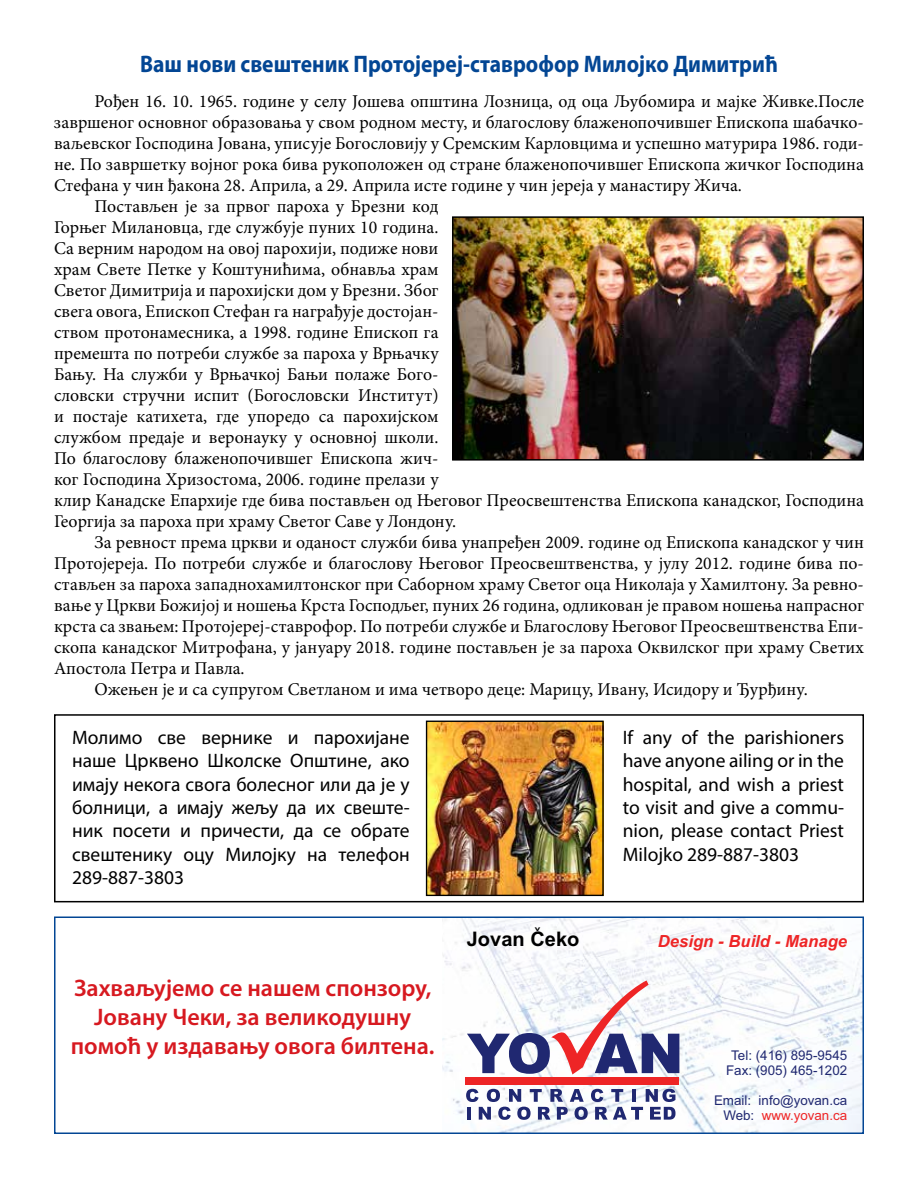
<style>
.page{position:relative;width:918px;height:1188px;background:#fff}
.page>*{position:absolute;margin:0;border:0;box-sizing:border-box;transform-origin:0 0}
.t1{font:600 24px/28.8px "Myriad Pro";color:#d71920;text-align:center}
.t2{font:700 24px "Myriad Pro";color:#034694;scale:.9 1}
.t3{font:700 20.1px "Arial";color:#000}
.t4{font:19.5px/23.4px "Myriad Pro";color:#000;text-align:justify}
.t5{font:18px "Minion Pro";color:#000}
.t6{font:italic 700 16.65px "Arial";color:#ee2526}
.t7{font:13.35px/15px "Arial";color:#202871;text-align:center}
.t8{font:700 7.05px "Arial";color:#000;scale:1.42 1}
.s1{color:#ee2526}
</style>
<div class="page">
<div style="left:54px;top:714px;width:810px;height:188px;border:2px solid #000"></div>
<img style="left:428px;top:723px;width:174px;height:171px">
<div style="left:426px;top:721px;width:178px;height:175px;border:1px solid #000"></div>
<img style="left:443px;top:919px;width:418px;height:212px">
<div style="left:466px;top:1078px;width:213px;height:7px;background:#ee2526"></div>
<svg style="left:466px;top:1089px;width:210px;height:31px"></svg>
<svg style="left:467px;top:980px;width:212px;height:94px"></svg>
<div style="left:54px;top:916px;width:810px;height:218px;border:2px solid #034694"></div>
<img style="left:455px;top:219px;width:406px;height:239px">
<div style="left:452px;top:216px;width:412px;height:245px;border:2px solid #000"></div>
<h1 class="t2" style="left:140px;top:48px;width:710px">Ваш нови свештеник Протојереј-ставрофор Милојко Димитрић</h1>
<p class="t5" style="left:94px;top:89px;width:771px">Рођен 16. 10. 1965. године у селу Јошева општина Лозница, од оца Љубомира и мајке Живке.После</p>
<p class="t5" style="left:54px;top:110px;width:812px">завршеног основног образовања у свом родном месту, и благослову блаженопочившег Епископа шабачко-</p>
<p class="t5" style="left:54px;top:131px;width:812px">ваљевског Господина Јована, уписује Богословију у Сремским Карловцима и успешно матурира 1986. годи-</p>
<p class="t5" style="left:54px;top:152px;width:811px">не. По завршетку војног рока бива рукоположен од стране блаженопочившег Епископа жичког Господина</p>
<p class="t5" style="left:54px;top:173px;width:690px">Стефана у чин ђакона 28. Априла, а 29. Априла исте године у чин јереја у манастиру Жичa.</p>
<p class="t5" style="left:95px;top:194px;width:346px">Постављен је за првог пароха у Брезни код</p>
<p class="t5" style="left:54px;top:215px;width:386px">Горњег Милановца, где службује пуних 10 година.</p>
<p class="t5" style="left:54px;top:236px;width:386px">Са верним народом на овој парохији, подиже нови</p>
<p class="t5" style="left:54px;top:257px;width:386px">храм Свете Петке у Коштунићима, обнавља храм</p>
<p class="t5" style="left:54px;top:278px;width:386px">Светог Димитрија и парохијски дом у Брезни. Због</p>
<p class="t5" style="left:54px;top:299px;width:386px">свега овога, Епископ Стефан га награђује достојан-</p>
<p class="t5" style="left:54px;top:320px;width:386px">ством протонамесника, а 1998. године Епископ га</p>
<p class="t5" style="left:54px;top:341px;width:386px">премешта по потреби службе за пароха у Врњачку</p>
<p class="t5" style="left:54px;top:362px;width:386px">Бању. На служби у Врњачкој Бањи полаже Бого-</p>
<p class="t5" style="left:54px;top:383px;width:386px">словски стручни испит (Богословски Институт)</p>
<p class="t5" style="left:54px;top:404px;width:386px">и постаје катихета, где упоредо са парохијском</p>
<p class="t5" style="left:54px;top:425px;width:386px">службом предаје и веронауку у основној школи.</p>
<p class="t5" style="left:54px;top:446px;width:386px">По благослову блаженопочившег Епископа жич-</p>
<p class="t5" style="left:54px;top:467px;width:386px">ког Господина Хризостома, 2006. године прелази у</p>
<p class="t5" style="left:54px;top:488px;width:811px">клир Канадске Епархије где бива постављен од Његовог Преосвештенства Епископа канадског, Господина</p>
<p class="t5" style="left:54px;top:509px;width:404px">Георгија за пароха при храму Светог Саве у Лондону.</p>
<p class="t5" style="left:95px;top:530px;width:771px">За ревност према цркви и одaност служби бива унапређен 2009. године од Епископа канадског у чин</p>
<p class="t5" style="left:54px;top:551px;width:812px">Протојереја. По потреби службе и благослову Његовог Преосвештвенства, у јулу 2012. године бива по-</p>
<p class="t5" style="left:54px;top:572px;width:812px">стављен за пароха западнохамилтонског при Саборном храму Светог оца Николаја у Хамилтону. За ревно-</p>
<p class="t5" style="left:54px;top:593px;width:812px">вање у Цркви Божијој и ношења Крста Господљег, пуних 26 година, одликован је правом ношења напрасног</p>
<p class="t5" style="left:54px;top:614px;width:812px">крста са звањем: Протојереј-ставрофор. По потреби службе и Благослову Његовог Преосвештвенства Епи-</p>
<p class="t5" style="left:54px;top:635px;width:811px">скопа канадског Митрофана, у јануару 2018. године постављен је за пароха Оквилског при храму Светих</p>
<p class="t5" style="left:54px;top:656px;width:192px">Апостола Петра и Павла.</p>
<p class="t5" style="left:95px;top:677px;width:715px">Ожењен је и са супругом Светланом и има четворо деце: Марицу, Ивану, Исидору и Ђурђину.</p>
<p class="t4" style="left:623px;top:725px;width:223px">If any of the parishioners have anyone ailing or in the hospital, and wish a priest to visit and give a commu&shy;nion, please contact Priest Milojko 289-887-3803</p>
<p class="t4" style="left:72px;top:725px;width:339px">Молимо све вернике и парохијане наше Црквено Школске Општине, ако имају некога свога болесног или да је у болници, а имају жељу да их свеште&shy;ник посети и причести, да се обрате свештенику оцу Милојку на телефон 289-887-3803</p>
<h1 class="t1" style="left:71px;top:973px;width:365px">Захваљујемо се нашем спонзору,<br>Јовану Чеки, за великодушну помоћ у издавању овога билтена.</h1>
<p class="t8" style="left:535px;top:924px;width:5px">v</p>
<p class="t3" style="left:467px;top:926px;width:114px">Jovan Ceko</p>
<p class="t6" style="left:658px;top:930px;width:191px">Design - Build - Manage</p>
<p class="t7" style="left:726px;top:1048px;width:123px">Tel: (416) 895-9545<br>Fax: (905) 465-1202</p>
<p class="t7" style="left:714px;top:1093px;width:135px;text-align:right">Email: info@yovan.ca<br>Web: <span class="s1">www.yovan.ca</span></p>
</div>
